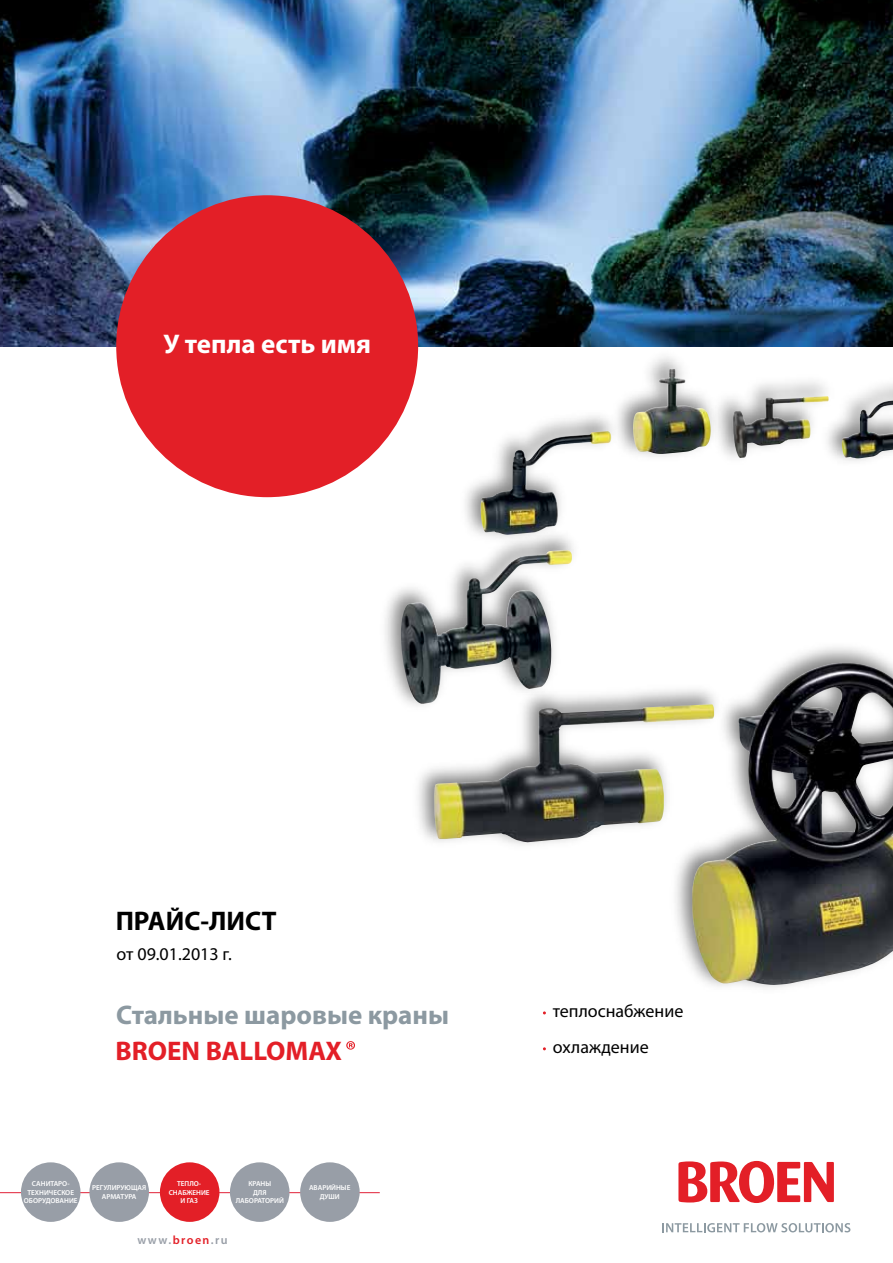
<style>
.page{position:relative;width:893px;height:1263px;background:#fff}
.page>*{position:absolute;margin:0;border:0;box-sizing:border-box;transform-origin:0 0}
.t1{font:700 27px "Myriad Pro";color:#8c99a1}
.t2{font:700 27px "Myriad Pro";color:#fff}
.t3{font:700 27px "Myriad Pro";color:#e31f27}
.t4{font:700 27px "Myriad Pro";color:#000}
.t5{font:18px/36px "Myriad Pro";color:#000}
.t6{font:600 12px "Myriad Pro";letter-spacing:.115em;color:#989ea7}
.t7{font:600 7.2px/8.7px "Myriad Pro";color:#fff;text-align:center}
.s1{color:#e31f27}
</style>
<div class="page">
<hr style="left:0;top:1192px;width:380px;height:1px;background:#e12138">
<div style="left:21px;top:1162px;width:59px;height:60px;background:#989ea7;border-radius:50%"></div>
<div style="left:89px;top:1162px;width:60px;height:60px;background:#989ea7;border-radius:50%"></div>
<div style="left:160px;top:1162px;width:59px;height:60px;background:#e31f27;border-radius:50%"></div>
<div style="left:230px;top:1162px;width:59px;height:60px;background:#989ea7;border-radius:50%"></div>
<div style="left:300px;top:1162px;width:60px;height:60px;background:#989ea7;border-radius:50%"></div>
<svg style="left:662px;top:1223px;width:188px;height:9px"></svg>
<svg style="left:678px;top:1161px;width:156px;height:42px"></svg>
<img style="left:0;top:0;width:893px;height:346px">
<div style="left:116px;top:195px;width:302px;height:302px;background:#e31f27;border-radius:50%"></div>
<svg style="left:346px;top:1041px;width:9px;height:9px"></svg>
<img style="left:418px;top:690px;width:242px;height:155px">
<img style="left:434px;top:704px;width:226px;height:138px">
<img style="left:385px;top:553px;width:203px;height:168px">
<img style="left:401px;top:553px;width:171px;height:151px">
<img style="left:465px;top:416px;width:139px;height:137px">
<img style="left:481px;top:431px;width:123px;height:104px">
<img style="left:660px;top:647px;width:229px;height:341px">
<img style="left:692px;top:663px;width:201px;height:322px">
<img style="left:733px;top:396px;width:81px;height:62px">
<img style="left:604px;top:342px;width:125px;height:118px">
<img style="left:633px;top:369px;width:78px;height:85px">
<img style="left:814px;top:378px;width:79px;height:86px">
<img style="left:842px;top:400px;width:51px;height:58px">
<h1 class="t2" style="left:163px;top:327px;width:209px">У тепла есть имя</h1>
<h1 class="t4" style="left:116px;top:903px;width:162px">ПРАЙС-ЛИСТ</h1>
<h2 class="t5" style="left:117px;top:936px;width:117px">от 09.01.2013 г.</h2>
<h1 class="t1" style="left:116px;top:997px;width:334px">Стальные шаровые краны</h1>
<h2 class="t5" style="left:553px;top:993px;width:132px">теплоснабжение охлаждение</h2>
<h1 class="t3" style="left:116px;top:1033px;width:228px">BROEN BALLOMAX</h1>
<p class="t7" style="left:24px;top:1179px;width:55px">САНИТАРО-<br>ТЕХНИЧЕСКОЕ<br>ОБОРУДОВАНИЕ</p>
<p class="t7" style="left:92px;top:1183px;width:56px">РЕГУЛИРУЮЩАЯ<br>АРМАТУРА</p>
<p class="t7" style="left:169px;top:1179px;width:42px">ТЕПЛО-<br>СНАБЖЕНИЕ<br>И ГАЗ</p>
<p class="t7" style="left:236px;top:1179px;width:50px">КРАНЫ<br>ДЛЯ<br>ЛАБОРАТОРИЙ</p>
<p class="t7" style="left:309px;top:1183px;width:43px">АВАРИЙНЫЕ<br>ДУШИ</p>
<h3 class="t6" style="left:137px;top:1233px;width:92px">www.<span class="s1">broen</span>.ru</h3>
</div>
